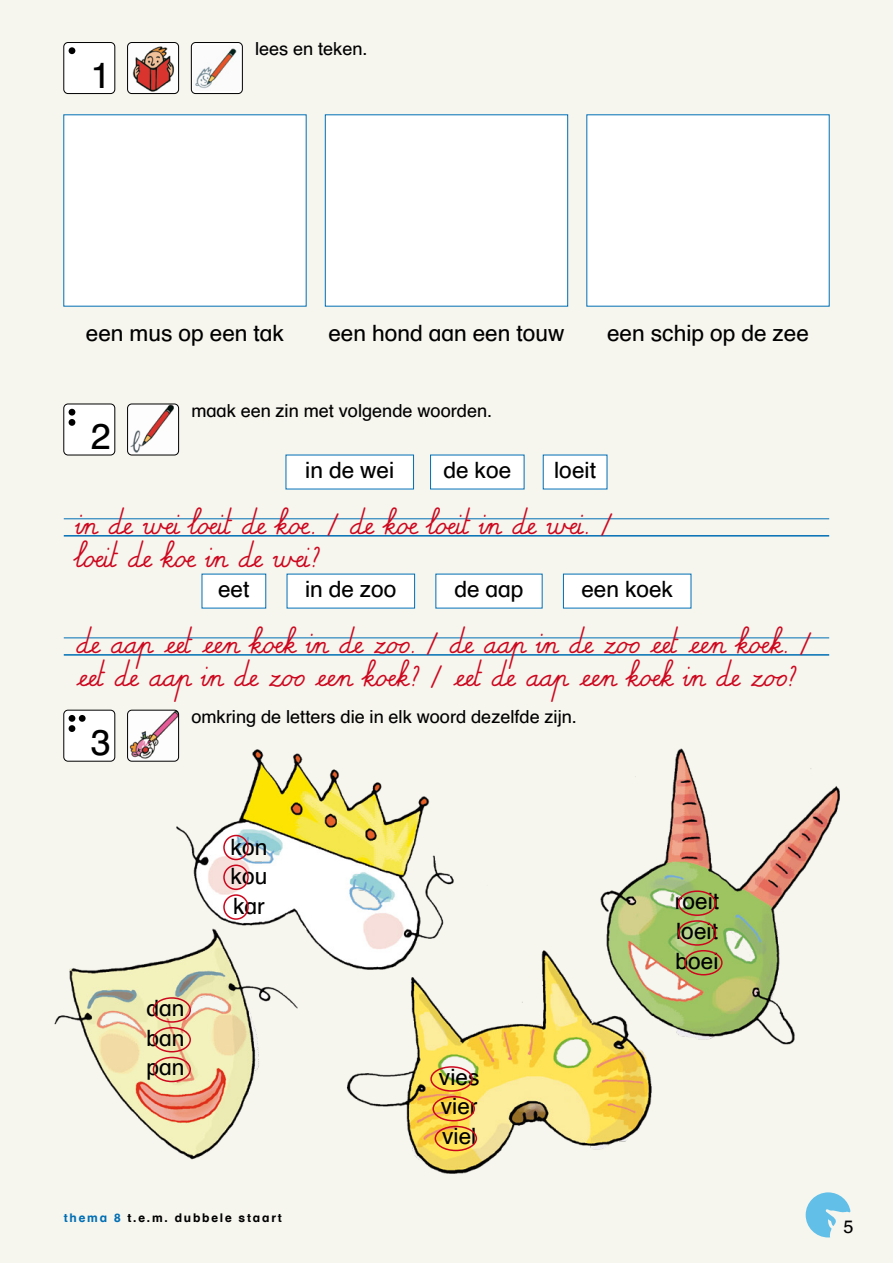
<style>
.page{position:relative;width:893px;height:1263px;background:#fff}
.page>*{position:absolute;margin:0;border:0;box-sizing:border-box;transform-origin:0 0}
.t1{font:37.5px/33px "Encourage Script R";color:#cd071e}
.t2{font:36px "Schulbuch Nord Normal";color:#000}
.t3{font:22.5px/29.7px "Schulbuch";color:#000;text-align:justify}
.t4{font:18px "Schulbuch";color:#000}
.t5{font:700 12px "Schulbuch";letter-spacing:.15em;color:#000}
.s1{font-family:"Kameleon Rechts"}
.s2{color:#006fb4}
</style>
<div class="page">
<div style="left:1px;top:0;width:892px;height:1263px;background:#f6f5ee"></div>
<svg style="left:0;top:0;width:1px;height:1263px"></svg>
<svg style="left:806px;top:1192px;width:44px;height:45px;background:#9dd4ea"></svg>
<div style="left:64px;top:43px;width:51px;height:51px;background:#fff;border-radius:4px"></div>
<div style="left:69px;top:47px;width:6px;height:7px;background:#000;border-radius:50%"></div>
<div style="left:63px;top:42px;width:52px;height:52px;border:1px solid #000;border-radius:4px"></div>
<div style="left:64px;top:404px;width:51px;height:51px;background:#fff;border-radius:4px"></div>
<div style="left:69px;top:409px;width:6px;height:7px;background:#000;border-radius:50%"></div>
<div style="left:69px;top:419px;width:6px;height:7px;background:#000;border-radius:50%"></div>
<div style="left:63px;top:404px;width:52px;height:51px;border:1px solid #000;border-radius:4px"></div>
<img style="left:128px;top:43px;width:51px;height:51px">
<div style="left:127px;top:42px;width:52px;height:52px;border:1px solid #000;border-radius:4px"></div>
<div style="left:63px;top:114px;width:244px;height:193px;background:#fff"></div>
<div style="left:586px;top:114px;width:244px;height:193px;background:#fff"></div>
<div style="left:325px;top:114px;width:243px;height:193px;background:#fff;border:1px solid #006fb4"></div>
<img style="left:128px;top:404px;width:51px;height:51px">
<div style="left:127px;top:404px;width:52px;height:51px;border:1px solid #000;border-radius:4px"></div>
<img style="left:40px;top:740px;width:804px;height:446px">
<div style="left:64px;top:710px;width:51px;height:51px;background:#fff;border-radius:4px"></div>
<div style="left:69px;top:715px;width:6px;height:7px;background:#000;border-radius:50%"></div>
<div style="left:69px;top:725px;width:6px;height:7px;background:#000;border-radius:50%"></div>
<div style="left:79px;top:715px;width:7px;height:7px;background:#000;border-radius:50%"></div>
<div style="left:63px;top:710px;width:52px;height:51px;border:1px solid #000;border-radius:4px"></div>
<div style="left:431px;top:455px;width:93px;height:34px;background:#fff"></div>
<div style="left:436px;top:574px;width:106px;height:34px;background:#fff"></div>
<div style="left:286px;top:455px;width:128px;height:34px;background:#fff"></div>
<div style="left:287px;top:574px;width:128px;height:34px;background:#fff"></div>
<div style="left:202px;top:574px;width:64px;height:34px;background:#fff"></div>
<div style="left:543px;top:455px;width:64px;height:34px;background:#fff"></div>
<div style="left:563px;top:574px;width:128px;height:34px;background:#fff"></div>
<hr style="left:64px;top:518px;width:765px;height:1px;background:#006fb4">
<hr style="left:64px;top:535px;width:765px;height:1px;background:#006fb4">
<hr style="left:64px;top:637px;width:765px;height:1px;background:#006fb4">
<hr style="left:64px;top:654px;width:765px;height:2px;background:#006fb4">
<div style="left:191px;top:43px;width:51px;height:51px;background:#fff;border-radius:4px"></div>
<img style="left:195px;top:48px;width:42px;height:41px">
<div style="left:191px;top:42px;width:52px;height:52px;border:1px solid #000;border-radius:4px"></div>
<img style="left:128px;top:710px;width:51px;height:51px">
<div style="left:127px;top:710px;width:52px;height:51px;border:1px solid #000;border-radius:4px"></div>
<div style="left:223px;top:835px;width:26px;height:25px;border:2px solid #cd071e;border-radius:50%"></div>
<div style="left:223px;top:864px;width:26px;height:26px;border:2px solid #cd071e;border-radius:50%"></div>
<div style="left:223px;top:894px;width:26px;height:26px;border:2px solid #cd071e;border-radius:50%"></div>
<div style="left:153px;top:997px;width:38px;height:26px;border:2px solid #cd071e;border-radius:50%"></div>
<div style="left:153px;top:1027px;width:38px;height:25px;border:2px solid #cd071e;border-radius:50%"></div>
<div style="left:153px;top:1057px;width:38px;height:25px;border:2px solid #cd071e;border-radius:50%"></div>
<div style="left:430px;top:1066px;width:43px;height:26px;border:2px solid #cd071e;border-radius:50%"></div>
<div style="left:432px;top:1096px;width:43px;height:25px;border:2px solid #cd071e;border-radius:50%"></div>
<div style="left:435px;top:1126px;width:42px;height:25px;border:2px solid #cd071e;border-radius:50%"></div>
<div style="left:678px;top:890px;width:38px;height:26px;border:2px solid #cd071e;border-radius:50%"></div>
<div style="left:678px;top:920px;width:38px;height:26px;border:2px solid #cd071e;border-radius:50%"></div>
<div style="left:684px;top:950px;width:39px;height:25px;border:2px solid #cd071e;border-radius:50%"></div>
<p class="t2" style="left:91px;top:52px;width:22px">1</p>
<p class="t4" style="left:255px;top:38px;width:114px">lees en teken.</p>
<p class="t3" style="left:86px;top:318px;width:200px">een mus op een tak</p>
<p class="t3" style="left:328px;top:318px;width:238px">een hond aan een touw</p>
<p class="t3" style="left:607px;top:318px;width:203px">een schip op de zee</p>
<p class="t2" style="left:91px;top:414px;width:22px">2</p>
<p class="t4" style="left:191px;top:399px;width:302px">maak een zin met volgende woorden.</p>
<p class="t3" style="left:305px;top:455px;width:91px">in de wei</p>
<p class="t3" style="left:443px;top:455px;width:69px">de koe</p>
<p class="t3" style="left:554px;top:455px;width:43px">loeit</p>
<p class="t1" style="left:77px;top:512px;width:539px">in de wei loeit de koe. <span class="s1">/</span> de koe loeit in de wei. <span class="s1">/ </span>loeit de koe in de wei?</p>
<p class="t3" style="left:218px;top:574px;width:33px">eet</p>
<p class="t3" style="left:305px;top:574px;width:93px">in de zoo</p>
<p class="t3" style="left:454px;top:574px;width:71px">de aap</p>
<p class="t3" style="left:581px;top:574px;width:93px">een koek</p>
<p class="t1" style="left:77px;top:632px;width:738px">de aap eet een koek in de zoo. <span class="s1">/</span> de aap in de zoo eet een koek. <span class="s1">/ </span>eet de aap in de zoo een koek? <span class="s1">/</span> eet de aap een koek in de zoo?</p>
<p class="t2" style="left:91px;top:720px;width:22px">3</p>
<p class="t4" style="left:191px;top:705px;width:387px">omkring de letters die in elk woord dezelfde zijn.</p>
<p class="t3" style="left:146px;top:992px;width:40px">dan ban pan</p>
<p class="t3" style="left:231px;top:831px;width:38px">kon kou kar</p>
<p class="t5" style="left:64px;top:1210px;width:220px"><span class="s2">thema 8</span> t.e.m. dubbele staart</p>
<p class="t3" style="left:439px;top:1061px;width:42px">vies vier viel</p>
<p class="t3" style="left:675px;top:886px;width:46px">roeit loeit boei</p>
<p class="t4" style="left:843px;top:1215px;width:12px">5</p>
</div>
